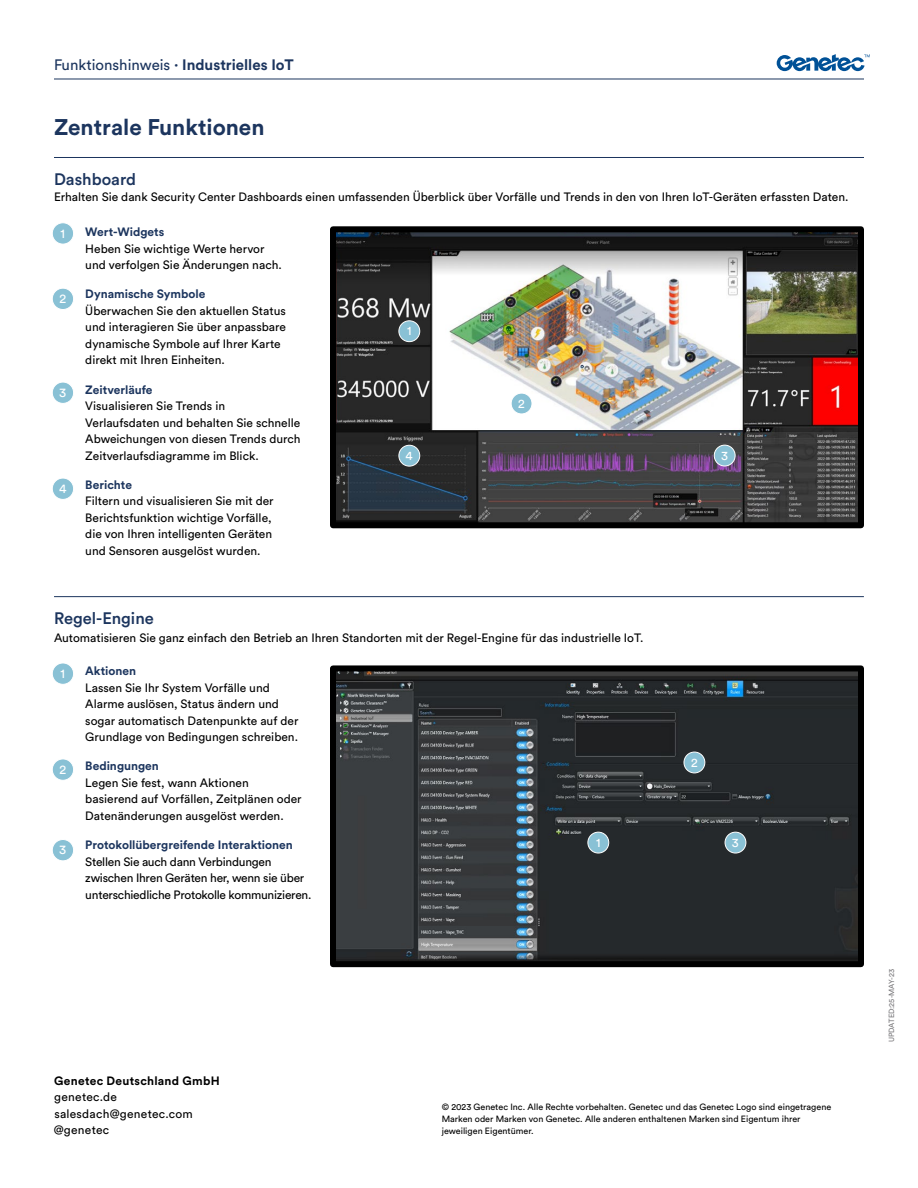
<style>
.page{position:relative;width:918px;height:1188px;background:#fff}
.page>*{position:absolute;margin:0;border:0;box-sizing:border-box;transform-origin:0 0}
.Section_Heading_-_No{font:700 22.5px "Circular Pro";color:#1c355e}
.Body_Text_2{font:500 16.5px "Circular Pro";color:#1c355e}
.Document_Type{font:700 15px "Circular Pro";color:#1c355e}
.Body_Text{font:12.9px "Circular Pro";color:#fff}
.Body_Text-2{font:12.6px "Circular Pro";color:#fff}
.Key_benefits_List{font:12px/16.5px "Circular Pro";color:#000}
.Body_Text_2-2{font:12px "Circular Pro";color:#000}
.Key_benefits_List-2{font:12px/16.5px "Circular Pro";letter-spacing:-.02em;color:#000}
.Contact_Info_Text{font:12px "Circular Pro";letter-spacing:.02em;color:#000}
.Contact_Info_Heading{font:700 12px "Circular Pro";letter-spacing:.025em;color:#000}
.Copyright{font:9px/12px "Circular Pro";color:#000}
.DOC_CODE{font:7.5px "Circular Pro";color:#78777a}
.s1{font-weight:400}
.s2{font-weight:700;color:#1c355e}
</style>
<div class="page">
<img style="left:337px;top:233px;width:520px;height:288px">
<div style="left:330px;top:226px;width:534px;height:302px;border:6px solid #000"></div>
<img style="left:337px;top:672px;width:520px;height:288px">
<div style="left:330px;top:665px;width:534px;height:302px;border:6px solid #000"></div>
<hr style="left:54px;top:79px;width:810px;height:1px;background:#1c355e">
<svg style="left:777px;top:54px;width:93px;height:17px"></svg>
<hr style="left:54px;top:157px;width:810px;height:1px;background:#1c355e">
<hr style="left:54px;top:596px;width:810px;height:1px;background:#1c355e">
<div style="left:52px;top:223px;width:22px;height:21px;background:#89c1d5;border-radius:50%"></div>
<div style="left:52px;top:222px;width:22px;height:22px;border:1px solid #fff;border-radius:50%"></div>
<div style="left:52px;top:663px;width:22px;height:21px;background:#89c1d5;border-radius:50%"></div>
<div style="left:52px;top:663px;width:22px;height:22px;border:1px solid #fff;border-radius:50%"></div>
<div style="left:399px;top:321px;width:21px;height:21px;background:#89c1d5;border-radius:50%"></div>
<div style="left:399px;top:320px;width:21px;height:22px;border:1px solid #fff;border-radius:50%"></div>
<div style="left:588px;top:832px;width:21px;height:21px;background:#89c1d5;border-radius:50%"></div>
<div style="left:588px;top:832px;width:21px;height:21px;border:1px solid #fff;border-radius:50%"></div>
<div style="left:511px;top:393px;width:21px;height:21px;background:#89c1d5;border-radius:50%"></div>
<div style="left:511px;top:393px;width:21px;height:21px;border:1px solid #fff;border-radius:50%"></div>
<div style="left:684px;top:752px;width:21px;height:21px;background:#89c1d5;border-radius:50%"></div>
<div style="left:684px;top:752px;width:21px;height:21px;border:1px solid #fff;border-radius:50%"></div>
<div style="left:52px;top:288px;width:22px;height:21px;background:#89c1d5;border-radius:50%"></div>
<div style="left:52px;top:288px;width:22px;height:22px;border:1px solid #fff;border-radius:50%"></div>
<div style="left:52px;top:759px;width:22px;height:21px;background:#89c1d5;border-radius:50%"></div>
<div style="left:52px;top:759px;width:22px;height:22px;border:1px solid #fff;border-radius:50%"></div>
<div style="left:714px;top:445px;width:21px;height:21px;background:#89c1d5;border-radius:50%"></div>
<div style="left:714px;top:445px;width:21px;height:21px;border:1px solid #fff;border-radius:50%"></div>
<div style="left:399px;top:445px;width:21px;height:21px;background:#89c1d5;border-radius:50%"></div>
<div style="left:399px;top:445px;width:21px;height:21px;border:1px solid #fff;border-radius:50%"></div>
<div style="left:725px;top:832px;width:21px;height:21px;background:#89c1d5;border-radius:50%"></div>
<div style="left:725px;top:832px;width:21px;height:21px;border:1px solid #fff;border-radius:50%"></div>
<div style="left:52px;top:382px;width:22px;height:21px;background:#89c1d5;border-radius:50%"></div>
<div style="left:52px;top:382px;width:22px;height:22px;border:1px solid #fff;border-radius:50%"></div>
<div style="left:52px;top:478px;width:22px;height:21px;background:#89c1d5;border-radius:50%"></div>
<div style="left:52px;top:478px;width:22px;height:22px;border:1px solid #fff;border-radius:50%"></div>
<div style="left:52px;top:840px;width:22px;height:21px;background:#89c1d5;border-radius:50%"></div>
<div style="left:52px;top:839px;width:22px;height:22px;border:1px solid #fff;border-radius:50%"></div>
<p class="Document_Type" style="left:54px;top:55px;width:241px"><span class="s1">Funktionshinweis</span> · Industrielles IoT</p>
<p class="Section_Heading_-_No" style="left:54px;top:111px;width:212px">Zentrale Funktionen</p>
<p class="Body_Text_2" style="left:54px;top:168px;width:84px">Dashboard</p>
<p class="Body_Text_2-2" style="left:54px;top:189px;width:796px">Erhalten Sie dank Security Center Dashboards einen umfassenden Überblick über Vorfälle und Trends in den von Ihren IoT-Geräten erfassten Daten.</p>
<p class="Body_Text" style="left:61px;top:224px;width:6px">1</p>
<p class="Body_Text" style="left:59px;top:290px;width:8px">2</p>
<p class="Body_Text" style="left:59px;top:384px;width:9px">3</p>
<p class="Body_Text" style="left:59px;top:480px;width:9px">4</p>
<p class="Key_benefits_List" style="left:85px;top:223px;width:198px"><span class="s2">Wert-Widgets<br></span>Heben Sie wichtige Werte hervor und verfolgen Sie Änderungen nach.</p>
<p class="Key_benefits_List" style="left:85px;top:285px;width:202px"><span class="s2">Dynamische Symbole<br></span>Überwachen Sie den aktuellen Status und interagieren Sie über anpassbare dynamische Symbole auf Ihrer Karte direkt mit Ihren Einheiten.</p>
<p class="Key_benefits_List" style="left:85px;top:381px;width:217px"><span class="s2">Zeitverläufe<br></span>Visualisieren Sie Trends in<br>Verlaufsdaten und behalten Sie schnelle<br>Abweichungen von diesen Trends durch<br>Zeitverlaufsdiagramme im Blick.</p>
<p class="Key_benefits_List" style="left:85px;top:476px;width:190px"><span class="s2">Berichte<br></span>Filtern und visualisieren Sie mit der<br>Berichtsfunktion wichtige Vorfälle, die von Ihren intelligenten Geräten und Sensoren ausgelöst wurden.</p>
<p class="Body_Text-2" style="left:407px;top:322px;width:6px">1</p>
<p class="Body_Text-2" style="left:518px;top:395px;width:8px">2</p>
<p class="Body_Text-2" style="left:406px;top:447px;width:9px">4</p>
<p class="Body_Text-2" style="left:721px;top:447px;width:8px">3</p>
<p class="Body_Text_2" style="left:54px;top:607px;width:101px">Regel-Engine</p>
<p class="Body_Text_2-2" style="left:54px;top:630px;width:591px">Automatisieren Sie ganz einfach den Betrieb an Ihren Standorten mit der Regel-Engine für das industrielle IoT.</p>
<p class="Body_Text" style="left:61px;top:665px;width:6px">1</p>
<p class="Body_Text" style="left:59px;top:761px;width:8px">2</p>
<p class="Body_Text" style="left:59px;top:841px;width:9px">3</p>
<p class="Key_benefits_List" style="left:85px;top:662px;width:215px"><span class="s2">Aktionen<br></span>Lassen Sie Ihr System Vorfälle und<br>Alarme auslösen, Status ändern und sogar automatisch Datenpunkte auf der<br>Grundlage von Bedingungen schreiben.</p>
<p class="Key_benefits_List" style="left:85px;top:757px;width:218px"><span class="s2">Bedingungen<br></span>Legen Sie fest, wann Aktionen basierend auf Vorfällen, Zeitplänen oder<br>Datenänderungen ausgelöst werden.</p>
<p class="Key_benefits_List-2" style="left:85px;top:836px;width:228px"><span class="s2">Protokollübergreifende Interaktionen </span>Stellen Sie auch dann Verbindungen zwischen Ihren Geräten her, wenn sie über unterschiedliche Protokolle kommunizieren.</p>
<p class="Body_Text-2" style="left:596px;top:834px;width:6px">1</p>
<p class="Body_Text-2" style="left:691px;top:754px;width:8px">2</p>
<p class="Body_Text-2" style="left:732px;top:834px;width:8px">3</p>
<p class="Contact_Info_Heading" style="left:54px;top:1072px;width:167px">Genetec Deutschland GmbH</p>
<p class="Contact_Info_Text" style="left:54px;top:1089px;width:64px">genetec.de</p>
<p class="Contact_Info_Text" style="left:54px;top:1105px;width:140px">salesdach@genetec.com</p>
<p class="Contact_Info_Text" style="left:54px;top:1122px;width:57px">@genetec</p>
<p class="Copyright" style="left:442px;top:1101px;width:391px">© 2023 Genetec Inc. Alle Rechte vorbehalten. Genetec und das Genetec Logo sind eingetragene<br>Marken oder Marken von Genetec. Alle anderen enthaltenen Marken sind Eigentum ihrer jeweiligen Eigentümer.</p>
<p class="DOC_CODE" style="left:886px;top:1042px;width:75px;rotate:-90deg">UPDATED:25-MAY-23</p>
</div>
